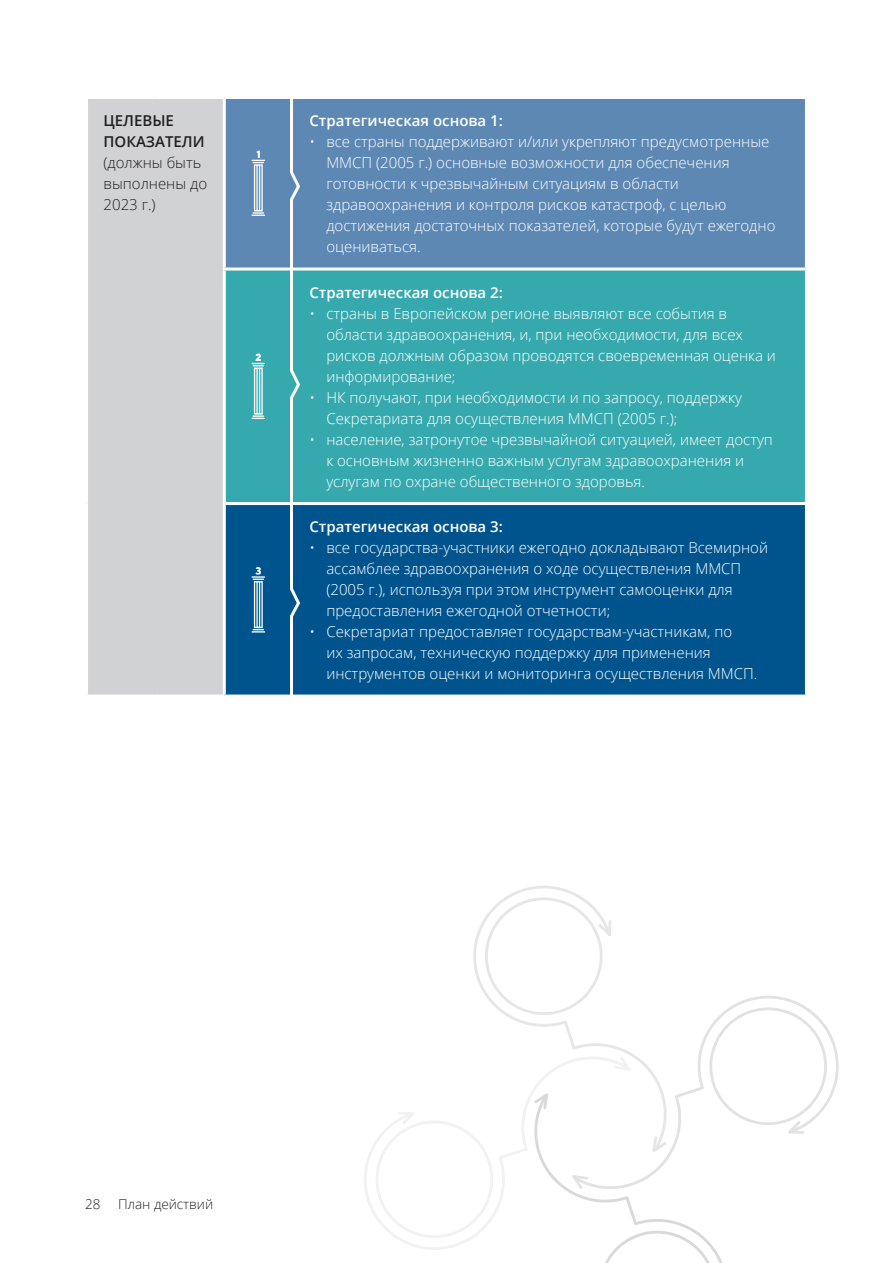
<style>
.page{position:relative;width:893px;height:1263px;background:#fff}
.page>*{position:absolute;margin:0;border:0;box-sizing:border-box;transform-origin:0 0}
.t1{font:300 15px/21px "Open Sans";color:#fff}
.table_3{font:600 15px "Open Sans";color:#fff}
.Table_Paragraph{font:300 15px/21px "Open Sans";color:#231f20}
.table_2{font:600 15px "Open Sans";color:#fff}
.Table_Paragraph-2{font:600 15px/21px "Open Sans";color:#231f20}
.t2{font:300 13.5px "Open Sans";color:#231f20}
</style>
<div class="page">
<div style="left:87px;top:98px;width:137px;height:598px;background:#d1d2d4"></div>
<div style="left:226px;top:99px;width:579px;height:168px;background:#5d88b4"></div>
<div style="left:226px;top:270px;width:579px;height:232px;background:#36a9af"></div>
<div style="left:226px;top:505px;width:579px;height:189px;background:#00548e"></div>
<hr style="left:223px;top:267px;width:69px;height:3px;background:#fff">
<hr style="left:223px;top:502px;width:69px;height:3px;background:#fff">
<hr style="left:85px;top:99px;width:3px;height:170px;background:#fff">
<hr style="left:223px;top:99px;width:3px;height:168px;background:#fff">
<hr style="left:85px;top:269px;width:3px;height:234px;background:#fff">
<hr style="left:223px;top:270px;width:3px;height:232px;background:#fff">
<hr style="left:85px;top:503px;width:3px;height:191px;background:#fff">
<hr style="left:223px;top:505px;width:3px;height:189px;background:#fff">
<hr style="left:85px;top:694px;width:70px;height:3px;background:#fff">
<hr style="left:155px;top:694px;width:69px;height:3px;background:#fff">
<hr style="left:85px;top:96px;width:70px;height:3px;background:#fff">
<hr style="left:155px;top:96px;width:69px;height:3px;background:#fff">
<svg style="left:252px;top:151px;width:13px;height:65px"></svg>
<svg style="left:252px;top:353px;width:13px;height:66px"></svg>
<svg style="left:252px;top:567px;width:13px;height:65px"></svg>
<svg style="left:288px;top:99px;width:14px;height:596px"></svg>
<svg style="left:368px;top:890px;width:466px;height:373px"></svg>
<p class="Table_Paragraph-2" style="left:104px;top:110px;width:103px">ЦЕЛЕВЫЕ<br>ПОКАЗАТЕЛИ</p>
<p class="Table_Paragraph" style="left:104px;top:152px;width:105px">(должны быть выполнены до<br>2023 г.)</p>
<p class="table_3" style="left:309px;top:110px;width:195px">Стратегическая основа 1:</p>
<p class="t1" style="left:326px;top:131px;width:451px;text-indent:-17px">• все страны поддерживают и/или укрепляют предусмотренные ММСП (2005 г.) основные возможности для обеспечения готовности к чрезвычайным ситуациям в области здравоохранения и контроля рисков катастроф, с целью достижения достаточных показателей, которые будут ежегодно оцениваться.</p>
<p class="table_3" style="left:309px;top:282px;width:195px">Стратегическая основа 2:</p>
<p class="t1" style="left:326px;top:302px;width:451px;text-indent:-17px">• страны в Европейском регионе выявляют все события в области здравоохранения, и, при необходимости, для всех рисков должным образом проводятся своевременная оценка и информирование;</p>
<p class="t1" style="left:326px;top:386px;width:417px;text-indent:-17px">• НК получают, при необходимости и по запросу, поддержку<br>Секретариата для осуществления ММСП (2005 г.);</p>
<p class="t1" style="left:326px;top:428px;width:448px;text-indent:-17px">• население, затронутое чрезвычайной ситуацией, имеет доступ к основным жизненно важным услугам здравоохранения и услугам по охране общественного здоровья.</p>
<p class="table_2" style="left:309px;top:516px;width:195px">Стратегическая основа 3:</p>
<p class="t1" style="left:326px;top:537px;width:443px;text-indent:-17px">• все государства-участники ежегодно докладывают Всемирной ассамблее здравоохранения о ходе осуществления ММСП (2005 г.), используя при этом инструмент самооценки для предоставления ежегодной отчетности;</p>
<p class="t1" style="left:326px;top:621px;width:432px;text-indent:-17px">• Секретариат предоставляет государствам-участникам, по<br>их запросам, техническую поддержку для применения инструментов оценки и мониторинга осуществления ММСП.</p>
<p class="t2" style="left:85px;top:1195px;width:17px">28</p>
<p class="t2" style="left:118px;top:1195px;width:97px">План действий</p>
</div>
